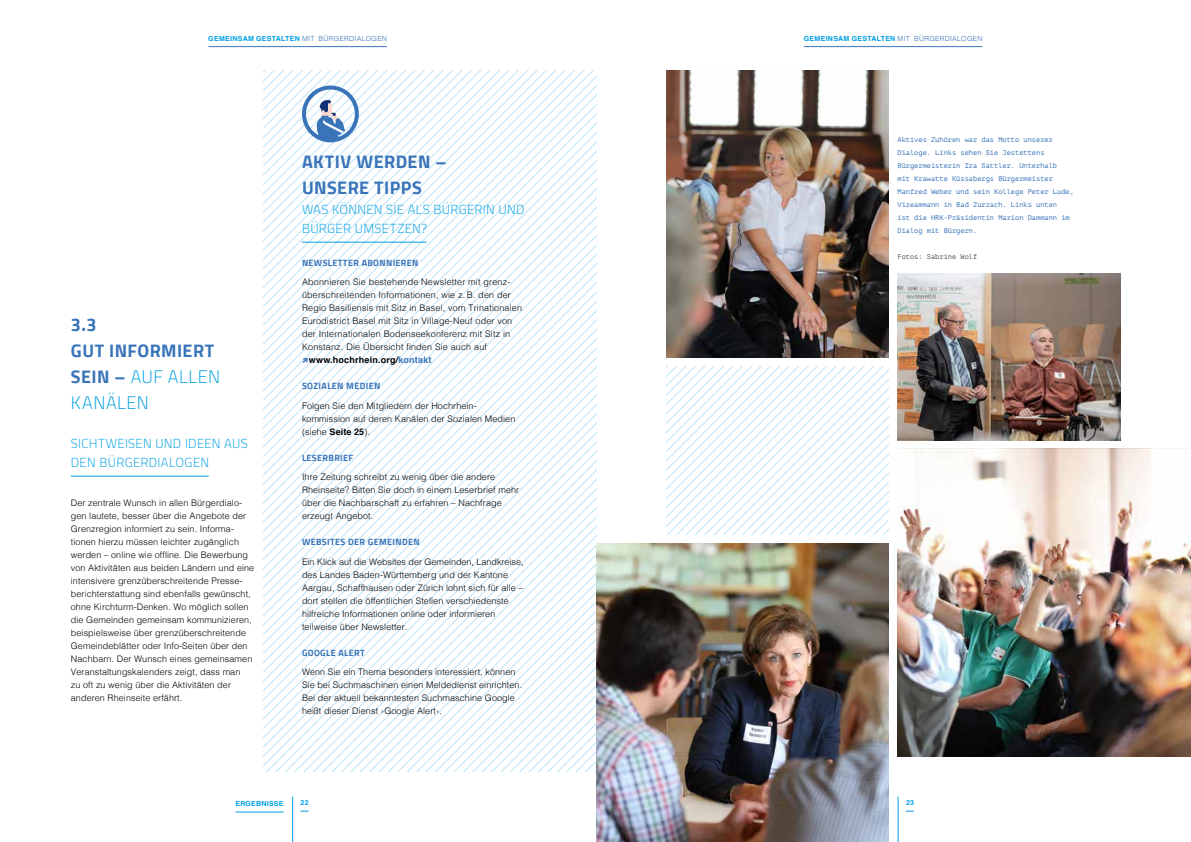
<style>
.page{position:relative;width:1191px;height:842px;background:#fff}
.page>*{position:absolute;margin:0;border:0;box-sizing:border-box;transform-origin:0 0}
.t1{font:700 18px/26px "Cairo";letter-spacing:.025em;color:#3974b9}
.t2{font:300 13px/19.5px "Cairo";letter-spacing:.02em;color:#009fe3}
.t3{font:300 9px/13px "Helvetica";letter-spacing:.01em;color:#000}
.t4{font:700 9px "Cairo";letter-spacing:.04em;color:#3974b9}
.t5{font:700 9px "Helvetica";letter-spacing:.02em;color:#000}
.t6{font:7px/13px "PT Mono";color:#3974b9}
.t7{font:700 7px "Helvetica";letter-spacing:.04em;color:#009fe3}
.t8{font:7px "PT Mono";color:#575756}
.s1{font-weight:300;color:#3974b9}
.s2{font-weight:300;color:#009fe3}
.s3{color:#3974b9}
.s4{font-weight:700}
</style>
<div class="page">
<hr style="left:897px;top:797px;width:1px;height:45px;background:#009fe3">
<hr style="left:292px;top:797px;width:1px;height:45px;background:#009fe3">
<hr style="left:804px;top:46px;width:178px;height:1px;background:#3974b9">
<hr style="left:208px;top:46px;width:179px;height:1px;background:#3974b9">
<hr style="left:236px;top:812px;width:47px;height:1px;background:#009fe3">
<svg style="left:266px;top:239px;width:328px;height:532px"></svg>
<svg style="left:271px;top:244px;width:325px;height:527px"></svg>
<svg style="left:276px;top:248px;width:320px;height:523px"></svg>
<svg style="left:281px;top:253px;width:315px;height:518px"></svg>
<svg style="left:285px;top:258px;width:311px;height:513px"></svg>
<svg style="left:290px;top:262px;width:306px;height:509px"></svg>
<svg style="left:295px;top:267px;width:301px;height:504px"></svg>
<svg style="left:299px;top:272px;width:297px;height:499px"></svg>
<svg style="left:304px;top:276px;width:292px;height:495px"></svg>
<svg style="left:309px;top:281px;width:287px;height:490px"></svg>
<svg style="left:313px;top:286px;width:283px;height:485px"></svg>
<svg style="left:318px;top:290px;width:278px;height:481px"></svg>
<svg style="left:323px;top:295px;width:273px;height:476px"></svg>
<svg style="left:327px;top:300px;width:269px;height:471px"></svg>
<svg style="left:332px;top:304px;width:264px;height:467px"></svg>
<svg style="left:337px;top:309px;width:259px;height:462px"></svg>
<svg style="left:341px;top:314px;width:255px;height:457px"></svg>
<svg style="left:346px;top:319px;width:250px;height:452px"></svg>
<svg style="left:351px;top:323px;width:245px;height:448px"></svg>
<svg style="left:356px;top:328px;width:240px;height:443px"></svg>
<svg style="left:360px;top:333px;width:236px;height:438px"></svg>
<svg style="left:365px;top:337px;width:231px;height:434px"></svg>
<svg style="left:370px;top:342px;width:226px;height:429px"></svg>
<svg style="left:374px;top:347px;width:222px;height:424px"></svg>
<svg style="left:379px;top:351px;width:217px;height:420px"></svg>
<svg style="left:384px;top:356px;width:212px;height:415px"></svg>
<svg style="left:388px;top:361px;width:208px;height:410px"></svg>
<svg style="left:393px;top:365px;width:203px;height:406px"></svg>
<svg style="left:398px;top:370px;width:198px;height:401px"></svg>
<svg style="left:402px;top:375px;width:194px;height:396px"></svg>
<svg style="left:407px;top:379px;width:189px;height:392px"></svg>
<svg style="left:412px;top:384px;width:184px;height:387px"></svg>
<svg style="left:416px;top:389px;width:180px;height:382px"></svg>
<svg style="left:421px;top:394px;width:175px;height:377px"></svg>
<svg style="left:426px;top:398px;width:170px;height:373px"></svg>
<svg style="left:431px;top:403px;width:165px;height:368px"></svg>
<svg style="left:435px;top:408px;width:161px;height:363px"></svg>
<svg style="left:440px;top:412px;width:156px;height:359px"></svg>
<svg style="left:445px;top:417px;width:151px;height:354px"></svg>
<svg style="left:449px;top:422px;width:147px;height:349px"></svg>
<hr style="left:71px;top:476px;width:138px;height:1px;background:#009fe3">
<hr style="left:302px;top:242px;width:124px;height:1px;background:#009fe3">
<svg style="left:314px;top:99px;width:39px;height:42px"></svg>
<div style="left:302px;top:86px;width:57px;height:56px;border:4px solid #3974b9;border-radius:50%"></div>
<img style="left:666px;top:71px;width:223px;height:287px">
<img style="left:596px;top:543px;width:293px;height:299px">
<img style="left:897px;top:449px;width:294px;height:307px">
<svg style="left:666px;top:366px;width:223px;height:169px"></svg>
<img style="left:897px;top:273px;width:223px;height:167px">
<svg style="left:302px;top:358px;width:13px;height:6px"></svg>
<p class="t7" style="left:208px;top:33px;width:180px">GEMEINSAM GESTALTEN <span class="s1">MIT BÜRGERDIALOGEN</span></p>
<p class="t7" style="left:804px;top:33px;width:180px">GEMEINSAM GESTALTEN <span class="s1">MIT BÜRGERDIALOGEN</span></p>
<h1 class="t1" style="left:71px;top:312px;width:151px">3.3<br>GUT INFORMIERT<br>SEIN – <span class="s2">AUF ALLEN<br>KANÄLEN</span></h1>
<h2 class="t2" style="left:71px;top:433px;width:178px">SICHTWEISEN UND IDEEN AUS<br>DEN BÜRGERDIALOGEN</h2>
<p class="t3" style="left:71px;top:496px;width:185px">Der zentrale Wunsch in allen Bürgerdialo&shy;gen lautete, besser über die Angebote der Grenzregion informiert zu sein. Informa&shy;tionen hierzu müssen leichter zugänglich werden – online wie offline. Die Bewerbung von Aktivitäten aus beiden Ländern und eine intensivere grenzüberschreitende Presse&shy;berichterstattung sind ebenfalls gewünscht, ohne Kirchturm-Denken. Wo möglich sollen die Gemeinden gemeinsam kommunizieren, beispielsweise über grenzüberschreitende Gemeindeblätter oder Info-Seiten über den Nachbarn. Der Wunsch eines gemeinsamen Veranstaltungskalenders zeigt, dass man<br>zu oft zu wenig über die Aktivitäten der anderen Rheinseite erfährt.</p>
<h1 class="t1" style="left:302px;top:149px;width:146px">AKTIV WERDEN –<br>UNSERE TIPPS</h1>
<h2 class="t2" style="left:302px;top:199px;width:224px">WAS KÖNNEN SIE ALS BÜRGERIN UND<br>BÜRGER UMSETZEN?</h2>
<p class="t4" style="left:302px;top:257px;width:118px">NEWSLETTER ABONNIEREN</p>
<p class="t3" style="left:302px;top:275px;width:210px">Abonnieren Sie bestehende Newsletter mit grenz-</p>
<p class="t3" style="left:302px;top:288px;width:210px">überschreitenden Informationen, wie z.B. den der</p>
<p class="t3" style="left:302px;top:301px;width:222px">Regio Basiliensis mit Sitz in Basel, vom Trinationalen</p>
<p class="t3" style="left:302px;top:314px;width:212px">Eurodistrict Basel mit Sitz in Village-Neuf oder von</p>
<p class="t3" style="left:302px;top:327px;width:210px">der Internationalen Bodenseekonferenz mit Sitz in</p>
<p class="t3" style="left:302px;top:340px;width:186px">Konstanz. Die Übersicht finden Sie auch auf</p>
<p class="t5" style="left:309px;top:353px;width:124px">www.hochrhein.org/<span class="s3">kontakt</span></p>
<p class="t4" style="left:302px;top:381px;width:80px">SOZIALEN MEDIEN</p>
<p class="t3" style="left:302px;top:399px;width:215px">Folgen Sie den Mitgliedern der Hochrhein&shy;kommission auf deren Kanälen der Sozialen Medien (siehe <span class="s4">Seite 25</span>).</p>
<p class="t4" style="left:302px;top:452px;width:53px">LESERBRIEF</p>
<p class="t3" style="left:302px;top:470px;width:219px">Ihre Zeitung schreibt zu wenig über die andere Rheinseite? Bitten Sie doch in einem Leserbrief mehr über die Nachbarschaft zu erfahren – Nachfrage erzeugt Angebot.</p>
<p class="t4" style="left:302px;top:537px;width:119px">WEBSITES DER GEMEINDEN</p>
<p class="t3" style="left:302px;top:555px;width:223px">Ein Klick auf die Websites der Gemeinden, Landkreise, des Landes Baden-Württemberg und der Kantone Aargau, Schaffhausen oder Zürich lohnt sich für alle – dort stellen die öffentlichen Stellen verschiedenste hilfreiche Informationen online oder informieren teilweise über Newsletter.</p>
<p class="t4" style="left:302px;top:647px;width:64px">GOOGLE ALERT</p>
<p class="t3" style="left:302px;top:665px;width:222px">Wenn Sie ein Thema besonders interessiert, können Sie bei Suchmaschinen einen Meldedienst einrichten.<br>Bei der aktuell bekanntesten Suchmaschine Google heißt dieser Dienst ›Google Alert‹.</p>
<p class="t6" style="left:897px;top:133px;width:178px">Aktives Zuhören war das Motto unserer Dialoge. Links sehen Sie Jestettens Bürgermeisterin Ira Sattler. Unterhalb<br>mit Krawatte Küssabergs Bürgermeister Manfred Weber und sein Kollege Peter Lude, Vizeammann in Bad Zurzach. Links unten<br>ist die HRK-Präsidentin Marion Dammann im Dialog mit Bürgern.</p>
<p class="t8" style="left:897px;top:253px;width:81px">Fotos: Sabrine Wolf</p>
<p class="t7" style="left:235px;top:798px;width:49px">ERGEBNISSE</p>
<p class="t7" style="left:300px;top:797px;width:10px">22</p>
<p class="t7" style="left:906px;top:797px;width:10px">23</p>
</div>
